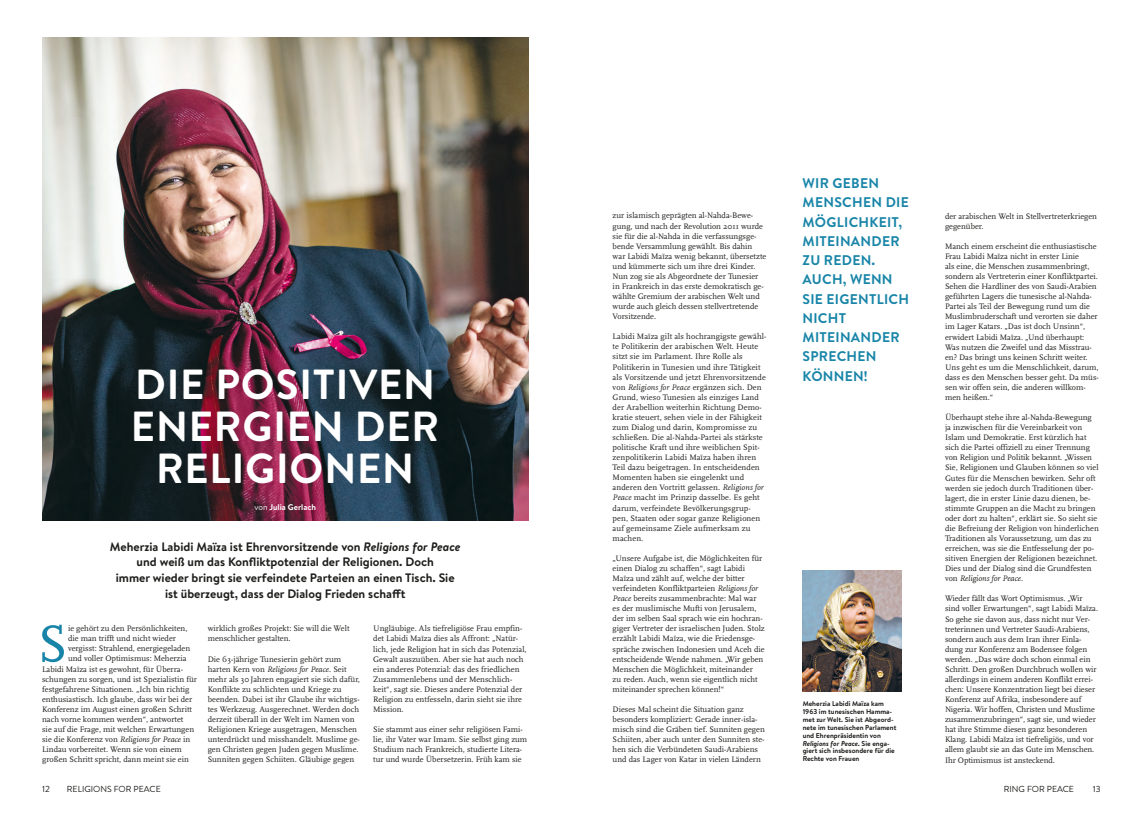
<style>
.page{position:relative;width:1141px;height:819px;background:#fff}
.page>*{position:absolute;margin:0;border:0;box-sizing:border-box;transform-origin:0 0}
.t1{font:54.07px "Scala";color:#1885a8}
.t2{font:700 42px/42px "Brandon Text";letter-spacing:.02em;color:#fff;text-align:center}
.t3{font:700 14px/19.2px "Brandon Text";letter-spacing:.02em;color:#1885a8}
.t4{font:700 12.25px/15.8px "Brandon Text";color:#1d1d1b;text-align:center}
.t5{font:8.75px "Brandon Text";color:#1d1d1b}
.t6{font:8.31px/10.1px "Scala";color:#1d1d1b}
.t7{font:700 8.31px "Brandon Text";color:#fff}
.t8{font:700 7px/7.9px "Brandon Text";color:#1d1d1b}
.s1{font-weight:400}
.s2{font-style:italic}
</style>
<div class="page">
<img style="left:42px;top:37px;width:486px;height:483px">
<img style="left:802px;top:571px;width:100px;height:120px">
<h2 class="t2" style="left:131px;top:362px;width:310px">DIE POSITIVEN<br>ENERGIEN DER<br>RELIGIONEN</h2>
<p class="t7" style="left:254px;top:501px;width:63px"><span class="s1">von</span> Julia Gerlach</p>
<p class="t4" style="left:110px;top:538px;width:352px">Meherzia Labidi Maïza ist Ehrenvorsitzende von <span class="s2">Religions for Peace </span>und weiß um das Konfliktpotenzial der Religionen. Doch<br>immer wieder bringt sie verfeindete Parteien an einen Tisch. Sie ist überzeugt, dass der Dialog Frieden schafft</p>
<h1 class="t1" style="left:38px;top:614px;width:32px">S</h1>
<p class="t6" style="left:68px;top:623px;width:121px">ie gehört zu den Persönlichkeiten,</p>
<p class="t6" style="left:68px;top:633px;width:110px">die man trifft und nicht wieder</p>
<p class="t6" style="left:68px;top:643px;width:124px">vergisst: Strahlend, energiegeladen</p>
<p class="t6" style="left:68px;top:654px;width:120px">und voller Optimismus: Meherzia</p>
<p class="t6" style="left:42px;top:664px;width:142px">Labidi Maïza ist es gewohnt, für Überra-</p>
<p class="t6" style="left:42px;top:674px;width:156px">schungen zu sorgen, und ist Spezialistin für</p>
<p class="t6" style="left:42px;top:684px;width:149px">festgefahrene Situationen. „Ich bin richtig</p>
<p class="t6" style="left:42px;top:694px;width:152px">enthusiastisch. Ich glaube, dass wir bei der</p>
<p class="t6" style="left:42px;top:704px;width:151px">Konferenz im August einen großen Schritt</p>
<p class="t6" style="left:42px;top:714px;width:143px">nach vorne kommen werden“, antwortet</p>
<p class="t6" style="left:42px;top:724px;width:154px">sie auf die Frage, mit welchen Erwartungen</p>
<p class="t6" style="left:42px;top:734px;width:150px">sie die Konferenz von <span class="s2">Religions for Peace</span> in</p>
<p class="t6" style="left:42px;top:744px;width:141px">Lindau vorbereitet. Wenn sie von einem</p>
<p class="t6" style="left:42px;top:754px;width:148px">großen Schritt spricht, dann meint sie ein</p>
<p class="t6" style="left:208px;top:623px;width:143px">wirklich großes Projekt: Sie will die Welt menschlicher gestalten.</p>
<p class="t6" style="left:208px;top:654px;width:154px">Die 63-jährige Tunesierin gehört zum harten Kern von <span class="s2">Religions for Peace</span>. Seit mehr als 30Jahren engagiert sie sich dafür, Konflikte zu schlichten und Kriege zu beenden. Dabei ist ihr Glaube ihr wichtigs&shy;tes Werkzeug. Ausgerechnet. Werden doch derzeit überall in der Welt im Namen von Religionen Kriege ausgetragen, Menschen unterdrückt und misshandelt. Muslime ge&shy;gen Christen gegen Juden gegen Muslime.<br>Sunniten gegen Schiiten. Gläubige gegen</p>
<p class="t6" style="left:373px;top:623px;width:155px">Ungläubige. Als tiefreligiöse Frau empfin&shy;det Labidi Maïza dies als Affront: „Natür&shy;lich, jede Religion hat in sich das Potenzial, Gewalt auszuüben. Aber sie hat auch noch ein anderes Potenzial: das des friedlichen Zusammenlebens und der Menschlich&shy;keit“, sagt sie. Dieses andere Potenzial der Religion zu entfesseln, darin sieht sie ihre Mission.</p>
<p class="t6" style="left:373px;top:724px;width:156px">Sie stammt aus einer sehr religiösen Fami&shy;lie, ihr Vater war Imam. Sie selbst ging zum Studium nach Frankreich, studierte Litera&shy;tur und wurde Übersetzerin. Früh kam sie</p>
<p class="t6" style="left:613px;top:211px;width:155px">zur islamisch geprägten al-Nahda-Bewe&shy;gung, und nach der Revolution 2011 wurde sie für die al-Nahda in die verfassungsge&shy;bende Versammlung gewählt. Bis dahin war Labidi Maïza wenig bekannt, übersetzte und kümmerte sich um ihre drei Kinder.<br>Nun zog sie als Abgeordnete der Tunesier in Frankreich in das erste demokratisch ge&shy;wählte Gremium der arabischen Welt und wurde auch gleich dessen stellvertretende Vorsitzende.</p>
<p class="t6" style="left:613px;top:332px;width:155px">Labidi Maïza gilt als hochrangigste gewähl&shy;te Politikerin der arabischen Welt. Heute sitzt sie im Parlament. Ihre Rolle als Politikerin in Tunesien und ihre Tätigkeit als Vorsitzende und jetzt Ehrenvorsitzende von <span class="s2">Religions for Peace</span> ergänzen sich. Den Grund, wieso Tunesien als einziges Land der Arabellion weiterhin Richtung Demo&shy;kratie steuert, sehen viele in der Fähigkeit zum Dialog und darin, Kompromisse zu schließen. Die al-Nahda-Partei als stärkste politische Kraft und ihre weiblichen Spit&shy;zenpolitikerin Labidi Maïza haben ihren Teil dazu beigetragen. In entscheidenden Momenten haben sie eingelenkt und anderen den Vortritt gelassen. <span class="s2">Religions for Peace</span> macht im Prinzip dasselbe. Es geht darum, verfeindete Bevölkerungsgrup&shy;pen, Staaten oder sogar ganze Religionen auf gemeinsame Ziele aufmerksam zu machen.</p>
<p class="t6" style="left:613px;top:553px;width:154px">„Unsere Aufgabe ist, die Möglichkeiten für einen Dialog zu schaffen“, sagt Labidi Maïza und zählt auf, welche der bitter verfeindeten Konfliktparteien <span class="s2">Religions for Peace</span> bereits zusammenbrachte: Mal war es der muslimische Mufti von Jerusalem, der im selben Saal sprach wie ein hochran&shy;giger Vertreter der israelischen Juden. Stolz erzählt Labidi Maïza, wie die Friedensge&shy;spräche zwischen Indonesien und Aceh die entscheidende Wende nahmen. „Wir geben Menschen die Möglichkeit, miteinander<br>zu reden. Auch, wenn sie eigentlich nicht miteinander sprechen können!“</p>
<p class="t6" style="left:613px;top:704px;width:154px">Dieses Mal scheint die Situation ganz besonders kompliziert: Gerade inner-isla&shy;misch sind die Gräben tief. Sunniten gegen Schiiten, aber auch unter den Sunniten ste&shy;hen sich die Verbündeten Saudi-Arabiens und das Lager von Katar in vielen Ländern</p>
<h3 class="t3" style="left:802px;top:173px;width:108px">WIR GEBEN<br>MENSCHEN DIE<br>MÖGLICHKEIT,<br>MITEINANDER<br>ZU REDEN.<br>AUCH, WENN<br>SIE EIGENTLICH<br>NICHT<br>MITEINANDER<br>SPRECHEN<br>KÖNNEN!</h3>
<p class="t8" style="left:803px;top:699px;width:95px">Meherzia Labidi Maïza kam<br>1963 im tunesischen Hamma&shy;met zur Welt. Sie ist Abgeord&shy;nete im tunesischen Parlament und Ehrenpräsidentin von<br><span class="s2">Religions for Peace.</span> Sie enga&shy;giert sich insbesondere für die<br>Rechte von Frauen</p>
<p class="t6" style="left:945px;top:211px;width:154px">der arabischen Welt in Stellvertreterkriegen gegenüber.</p>
<p class="t6" style="left:945px;top:241px;width:155px">Manch einem erscheint die enthusiastische Frau Labidi Maïza nicht in erster Linie<br>als eine, die Menschen zusammenbringt, sondern als Vertreterin einer Konfliktpartei.<br>Sehen die Hardliner des von Saudi-Arabien geführten Lagers die tunesische al-Nahda-Partei als Teil der Bewegung rund um die Muslimbruderschaft und verorten sie daher im Lager Katars. „Das ist doch Unsinn“, erwidert Labidi Maïza. „Und überhaupt:<br>Was nutzen die Zweifel und das Misstrau&shy;en? Das bringt uns keinen Schritt weiter.<br>Uns geht es um die Menschlichkeit, darum, dass es den Menschen besser geht. Da müs&shy;sen wir offen sein, die anderen willkom&shy;men heißen.“</p>
<p class="t6" style="left:945px;top:412px;width:155px">Überhaupt stehe ihre al-Nahda-Bewegung ja inzwischen für die Vereinbarkeit von Islam und Demokratie. Erst kürzlich hat sich die Partei offiziell zu einer Trennung von Religion und Politik bekannt. „Wissen Sie, Religionen und Glauben können so viel Gutes für die Menschen bewirken. Sehr oft werden sie jedoch durch Traditionen über&shy;lagert, die in erster Linie dazu dienen, be&shy;stimmte Gruppen an die Macht zu bringen oder dort zu halten“, erklärt sie. So sieht sie die Befreiung der Religion von hinderlichen Traditionen als Voraussetzung, um das zu erreichen, was sie die Entfesselung der po&shy;sitiven Energien der Religionen bezeichnet.<br>Dies und der Dialog sind die Grundfesten von <span class="s2">Religions for Peace</span>.</p>
<p class="t6" style="left:945px;top:593px;width:155px">Wieder fällt das Wort Optimismus. „Wir sind voller Erwartungen“, sagt Labidi Maïza.<br>So gehe sie davon aus, dass nicht nur Ver&shy;treterinnen und Vertreter Saudi-Arabiens, sondern auch aus dem Iran ihrer Einla&shy;dung zur Konferenz am Bodensee folgen werden. „Das wäre doch schon einmal ein Schritt. Den großen Durchbruch wollen wir allerdings in einem anderen Konflikt errei&shy;chen: Unsere Konzentration liegt bei dieser Konferenz auf Afrika, insbesondere auf Nigeria. Wir hoffen, Christen und Muslime zusammenzubringen“, sagt sie, und wieder hat ihre Stimme diesen ganz besonderen Klang. Labidi Maïza ist tiefreligiös, und vor allem glaubt sie an das Gute im Menschen.<br>Ihr Optimismus ist ansteckend.</p>
<p class="t5" style="left:42px;top:783px;width:9px">12</p>
<p class="t5" style="left:67px;top:783px;width:95px">RELIGIONS FOR PEACE</p>
<p class="t5" style="left:1004px;top:783px;width:72px">RING FOR PEACE</p>
<p class="t5" style="left:1093px;top:783px;width:9px">13</p>
</div>
